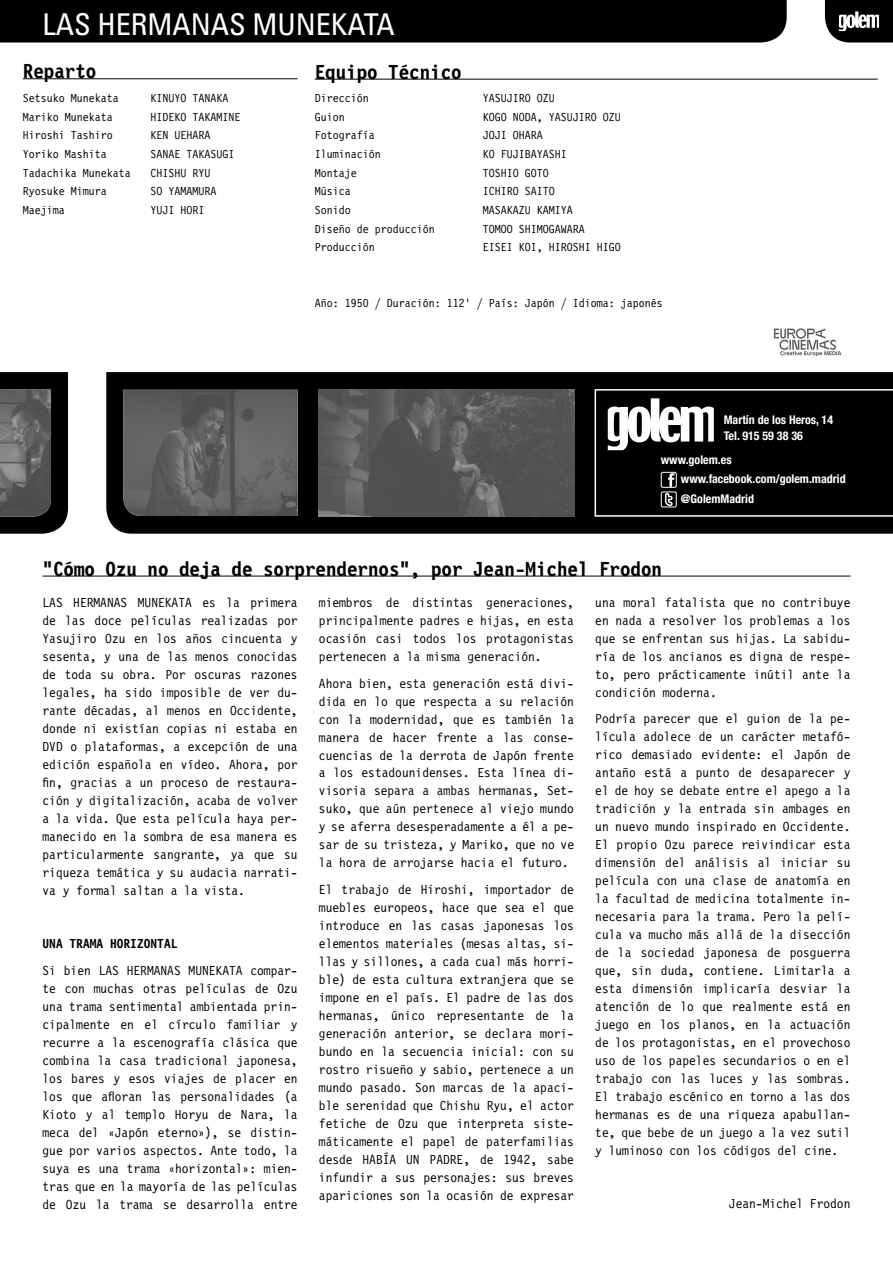
<style>
.page{position:relative;width:893px;height:1263px;background:#fff}
.page>*{position:absolute;margin:0;border:0;box-sizing:border-box;transform-origin:0 0}
.t1{font:condensed 30px "Univers";color:#fff}
.t2{font:700 21px "Letter Gothic 12 Pitch BT";color:#000}
.t3{font:13.5px/18px "Letter Gothic 12 Pitch BT";color:#000;text-align:justify}
.t4{font:700 13.5px "Letter Gothic 12 Pitch BT";color:#000}
.t5{font:12px "Letter Gothic 12 Pitch BT";color:#000}
.t6{font:700 condensed 12px/19.5px "Helvetica Neue";color:#fff}
</style>
<div class="page">
<svg style="left:106px;top:372px;width:787px;height:162px;background:#060606"></svg>
<div style="left:0;top:0;width:787px;height:43px;background:#000"></div>
<hr style="left:315px;top:79px;width:563px;height:1px;background:#000">
<hr style="left:43px;top:576px;width:807px;height:1px;background:#000">
<img style="left:123px;top:390px;width:175px;height:126px">
<img style="left:319px;top:390px;width:255px;height:126px">
<div style="left:0;top:372px;width:68px;height:162px;background:#000"></div>
<img style="left:0;top:389px;width:51px;height:128px">
<svg style="left:825px;top:0;width:68px;height:43px;background:#323232"></svg>
<svg style="left:595px;top:389px;width:298px;height:128px;background:#1c1c1c"></svg>
<img style="left:773px;top:328px;width:69px;height:29px">
<hr style="left:23px;top:78px;width:275px;height:1px;background:#000">
<h1 class="t1" style="left:43px;top:6px;width:354px">LAS HERMANAS MUNEKATA</h1>
<h2 class="t2" style="left:23px;top:60px;width:75px">Reparto</h2>
<p class="t5" style="left:23px;top:91px;width:97px">Setsuko Munekata</p>
<p class="t5" style="left:150px;top:91px;width:80px">KINUYO TANAKA</p>
<p class="t5" style="left:23px;top:110px;width:91px">Mariko Munekata</p>
<p class="t5" style="left:150px;top:110px;width:92px">HIDEKO TAKAMINE</p>
<p class="t5" style="left:23px;top:129px;width:91px">Hiroshi Tashiro</p>
<p class="t5" style="left:150px;top:129px;width:62px">KEN UEHARA</p>
<p class="t5" style="left:23px;top:147px;width:85px">Yoriko Mashita</p>
<p class="t5" style="left:150px;top:147px;width:86px">SANAE TAKASUGI</p>
<p class="t5" style="left:23px;top:166px;width:109px">Tadachika Munekata</p>
<p class="t5" style="left:150px;top:166px;width:62px">CHISHU RYU</p>
<p class="t5" style="left:23px;top:185px;width:85px">Ryosuke Mimura</p>
<p class="t5" style="left:150px;top:185px;width:68px">SO YAMAMURA</p>
<p class="t5" style="left:23px;top:203px;width:44px">Maejima</p>
<p class="t5" style="left:150px;top:203px;width:56px">YUJI HORI</p>
<h2 class="t2" style="left:315px;top:61px;width:148px">Equipo Técnico</h2>
<p class="t5" style="left:315px;top:91px;width:55px">Dirección</p>
<p class="t5" style="left:483px;top:91px;width:73px">YASUJIRO OZU</p>
<p class="t5" style="left:315px;top:110px;width:31px">Guion</p>
<p class="t5" style="left:483px;top:110px;width:139px">KOGO NODA, YASUJIRO OZU</p>
<p class="t5" style="left:315px;top:129px;width:61px">Fotografía</p>
<p class="t5" style="left:483px;top:129px;width:61px">JOJI OHARA</p>
<p class="t5" style="left:315px;top:147px;width:67px">Iluminación</p>
<p class="t5" style="left:483px;top:147px;width:85px">KO FUJIBAYASHI</p>
<p class="t5" style="left:315px;top:166px;width:43px">Montaje</p>
<p class="t5" style="left:483px;top:166px;width:67px">TOSHIO GOTO</p>
<p class="t5" style="left:315px;top:185px;width:37px">Música</p>
<p class="t5" style="left:483px;top:185px;width:73px">ICHIRO SAITO</p>
<p class="t5" style="left:315px;top:203px;width:37px">Sonido</p>
<p class="t5" style="left:483px;top:203px;width:91px">MASAKAZU KAMIYA</p>
<p class="t5" style="left:315px;top:222px;width:121px">Diseño de producción</p>
<p class="t5" style="left:483px;top:222px;width:103px">TOMOO SHIMOGAWARA</p>
<p class="t5" style="left:315px;top:240px;width:61px">Producción</p>
<p class="t5" style="left:483px;top:240px;width:139px">EISEI KOI, HIROSHI HIGO</p>
<p class="t5" style="left:315px;top:296px;width:349px">Año: 1950 / Duración: 112’ / País: Japón / Idioma: japonés</p>
<p class="t6" style="left:724px;top:411px;width:111px;line-height:16.5px">Martín de los Heros, 14<br>Tel. 915 59 38 36</p>
<p class="t6" style="left:681px;top:450px;width:166px;text-indent:-20px">www.golem.es www.facebook.com/golem.madrid @GolemMadrid</p>
<h2 class="t2" style="left:43px;top:557px;width:621px">“Cómo Ozu no deja de sorprendernos”, por Jean-Michel Frodon</h2>
<p class="t3" style="left:43px;top:594px;width:257px">LAS HERMANAS MUNEKATA es la primera de las doce películas realizadas por Yasujiro Ozu en los años cincuenta y sesenta, y una de las menos conocidas de toda su obra. Por oscuras razones legales, ha sido imposible de ver du&shy;rante décadas, al menos en Occidente, donde ni existían copias ni estaba en DVD o plataformas, a excepción de una edición española en vídeo. Ahora, por fin, gracias a un proceso de restaura&shy;ción y digitalización, acaba de volver a la vida. Que esta película haya per&shy;manecido en la sombra de esa manera es particularmente sangrante, ya que su riqueza temática y su audacia narrati&shy;va y formal saltan a la vista.</p>
<p class="t4" style="left:43px;top:936px;width:136px">UNA TRAMA HORIZONTAL</p>
<p class="t3" style="left:43px;top:961px;width:257px">Si bien LAS HERMANAS MUNEKATA compar&shy;te con muchas otras películas de Ozu una trama sentimental ambientada prin&shy;cipalmente en el círculo familiar y recurre a la escenografía clásica que combina la casa tradicional japonesa, los bares y esos viajes de placer en los que afloran las personalidades (a Kioto y al templo Horyu de Nara, la meca del «Japón eterno»), se distin&shy;gue por varios aspectos. Ante todo, la suya es una trama «horizontal»: mien&shy;tras que en la mayoría de las películas de Ozu la trama se desarrolla entre</p>
<p class="t3" style="left:319px;top:594px;width:257px">miembros de distintas generaciones, principalmente padres e hijas, en esta ocasión casi todos los protagonistas pertenecen a la misma generación.</p>
<p class="t3" style="left:319px;top:674px;width:257px">Ahora bien, esta generación está divi&shy;dida en lo que respecta a su relación con la modernidad, que es también la manera de hacer frente a las conse&shy;cuencias de la derrota de Japón frente a los estadounidenses. Esta línea di&shy;visoria separa a ambas hermanas, Set&shy;suko, que aún pertenece al viejo mundo y se aferra desesperadamente a él a pe&shy;sar de su tristeza, y Mariko, que no ve la hora de arrojarse hacia el futuro.</p>
<p class="t3" style="left:319px;top:881px;width:257px">El trabajo de Hiroshi, importador de muebles europeos, hace que sea el que introduce en las casas japonesas los elementos materiales (mesas altas, si&shy;llas y sillones, a cada cual más horri&shy;ble) de esta cultura extranjera que se impone en el país. El padre de las dos hermanas, único representante de la generación anterior, se declara mori&shy;bundo en la secuencia inicial: con su rostro risueño y sabio, pertenece a un mundo pasado. Son marcas de la apaci&shy;ble serenidad que Chishu Ryu, el actor fetiche de Ozu que interpreta siste&shy;máticamente el papel de paterfamilias desde HABÍA UN PADRE, de 1942, sabe infundir a sus personajes: sus breves apariciones son la ocasión de expresar</p>
<p class="t3" style="left:595px;top:594px;width:257px">una moral fatalista que no contribuye en nada a resolver los problemas a los que se enfrentan sus hijas. La sabidu&shy;ría de los ancianos es digna de respe&shy;to, pero prácticamente inútil ante la condición moderna.</p>
<p class="t3" style="left:595px;top:710px;width:257px">Podría parecer que el guion de la pe&shy;lícula adolece de un carácter metafó&shy;rico demasiado evidente: el Japón de antaño está a punto de desaparecer y el de hoy se debate entre el apego a la tradición y la entrada sin ambages en un nuevo mundo inspirado en Occidente.<br>El propio Ozu parece reivindicar esta dimensión del análisis al iniciar su película con una clase de anatomía en la facultad de medicina totalmente in&shy;necesaria para la trama. Pero la pelí&shy;cula va mucho más allá de la disección de la sociedad japonesa de posguerra que, sin duda, contiene. Limitarla a esta dimensión implicaría desviar la atención de lo que realmente está en juego en los planos, en la actuación de los protagonistas, en el provechoso uso de los papeles secundarios o en el trabajo con las luces y las sombras.<br>El trabajo escénico en torno a las dos hermanas es de una riqueza apabullan&shy;te, que bebe de un juego a la vez sutil y luminoso con los códigos del cine.</p>
<p class="t3" style="left:729px;top:1195px;width:123px">Jean-Michel Frodon</p>
</div>
